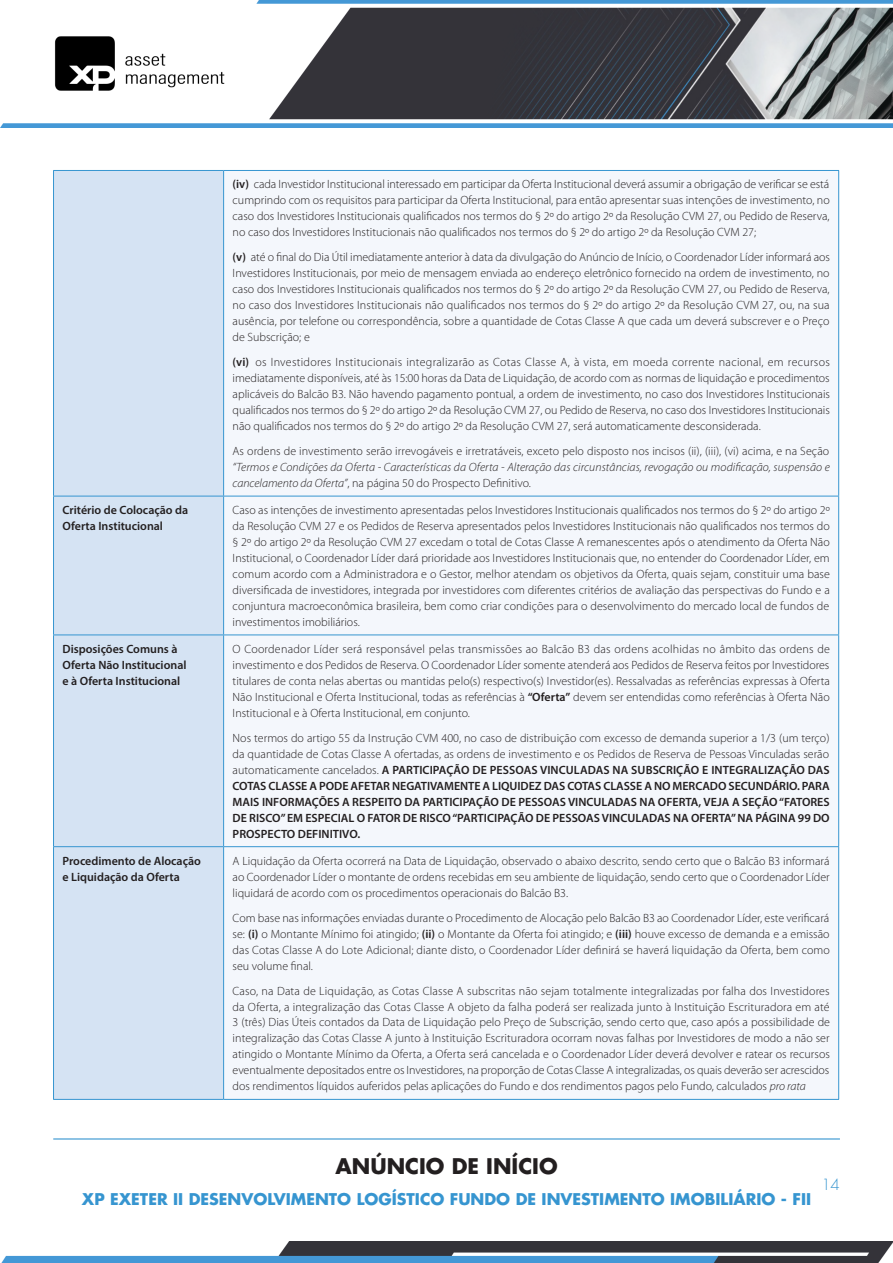
<style>
.page{position:relative;width:893px;height:1263px;background:#fff}
.page>*{position:absolute;margin:0;border:0;box-sizing:border-box;transform-origin:0 0}
.t1{font:700 21px "Futura LT";color:#231f20}
.t2{font:700 15.75px "Futura LT";color:#3695d0}
.t3{font:300 15px "Futura LT";color:#3695d0}
.t4{font:300 12px/16px "Myriad Pro";color:#231f20;text-align:justify}
.t5{font:600 12px/15.9px "Myriad Pro";color:#231f20}
.s1{font-weight:600}
.s2{font-style:italic}
.s3{font-weight:300}
</style>
<div class="page">
<img style="left:1px;top:1242px;width:892px;height:21px">
<img style="left:0;top:0;width:893px;height:127px">
<hr style="left:53px;top:1138px;width:787px;height:1px;background:#3695d0">
<div style="left:54px;top:171px;width:169px;height:928px;background:#d5e3f3"></div>
<div style="left:224px;top:171px;width:614px;height:928px;background:#f4f7fc"></div>
<hr style="left:53px;top:170px;width:171px;height:1px;background:#3695d0">
<hr style="left:53px;top:171px;width:1px;height:325px;background:#3695d0">
<hr style="left:224px;top:170px;width:615px;height:1px;background:#3695d0">
<hr style="left:223px;top:171px;width:1px;height:325px;background:#3695d0">
<hr style="left:838px;top:171px;width:1px;height:325px;background:#3695d0">
<hr style="left:53px;top:496px;width:171px;height:1px;background:#3695d0">
<hr style="left:53px;top:496px;width:1px;height:138px;background:#3695d0">
<hr style="left:224px;top:496px;width:615px;height:1px;background:#3695d0">
<hr style="left:223px;top:496px;width:1px;height:138px;background:#3695d0">
<hr style="left:838px;top:496px;width:1px;height:138px;background:#3695d0">
<hr style="left:53px;top:634px;width:171px;height:1px;background:#3695d0">
<hr style="left:53px;top:635px;width:1px;height:211px;background:#3695d0">
<hr style="left:224px;top:634px;width:615px;height:1px;background:#3695d0">
<hr style="left:223px;top:635px;width:1px;height:211px;background:#3695d0">
<hr style="left:838px;top:635px;width:1px;height:211px;background:#3695d0">
<hr style="left:53px;top:846px;width:171px;height:1px;background:#3695d0">
<hr style="left:53px;top:847px;width:1px;height:252px;background:#3695d0">
<hr style="left:224px;top:846px;width:615px;height:1px;background:#3695d0">
<hr style="left:223px;top:847px;width:1px;height:252px;background:#3695d0">
<hr style="left:838px;top:847px;width:1px;height:252px;background:#3695d0">
<hr style="left:53px;top:1099px;width:171px;height:1px;background:#3695d0">
<hr style="left:224px;top:1099px;width:615px;height:1px;background:#3695d0">
<p class="t4" style="left:233px;top:177px;width:599px"><span class="s1">(iv)</span> cada Investidor Institucional interessado em participar da Oferta Institucional deverá assumir a obrigação de verificar se está cumprindo com os requisitos para participar da Oferta Institucional, para então apresentar suas intenções de investimento, no caso dos Investidores Institucionais qualificados nos termos do § 2º do artigo 2º da Resolução CVM 27, ou Pedido de Reserva, no caso dos Investidores Institucionais não qualificados nos termos do § 2º do artigo 2º da Resolução CVM 27;</p>
<p class="t4" style="left:233px;top:250px;width:599px"><span class="s1">(v)</span> até o final do Dia Útil imediatamente anterior à data da divulgação do Anúncio de Início, o Coordenador Líder informará aos Investidores Institucionais, por meio de mensagem enviada ao endereço eletrônico fornecido na ordem de investimento, no caso dos Investidores Institucionais qualificados nos termos do § 2º do artigo 2º da Resolução CVM 27, ou Pedido de Reserva, no caso dos Investidores Institucionais não qualificados nos termos do § 2º do artigo 2º da Resolução CVM 27, ou, na sua ausência, por telefone ou correspondência, sobre a quantidade de Cotas Classe A que cada um deverá subscrever e o Preço de Subscrição; e</p>
<p class="t4" style="left:233px;top:354px;width:599px"><span class="s1">(vi)</span> os Investidores Institucionais integralizarão as Cotas Classe A, à vista, em moeda corrente nacional, em recursos imediatamente disponíveis, até às 15:00 horas da Data de Liquidação, de acordo com as normas de liquidação e procedimentos aplicáveis do Balcão B3. Não havendo pagamento pontual, a ordem de investimento, no caso dos Investidores Institucionais qualificados nos termos do § 2º do artigo 2º da Resolução CVM 27, ou Pedido de Reserva, no caso dos Investidores Institucionais não qualificados nos termos do § 2º do artigo 2º da Resolução CVM 27, será automaticamente desconsiderada.</p>
<p class="t4" style="left:233px;top:443px;width:599px">As ordens de investimento serão irrevogáveis e irretratáveis, exceto pelo disposto nos incisos (ii), (iii), (vi) acima, e na Seção <span class="s2">“Termos e Condições da Oferta - Características da Oferta - Alteração das circunstâncias, revogação ou modificação, suspensão e cancelamento da Oferta”</span>, na página 50 do Prospecto Definitivo.</p>
<p class="t5" style="left:63px;top:502px;width:127px">Critério de Colocação da<br>Oferta Institucional</p>
<p class="t4" style="left:233px;top:502px;width:599px">Caso as intenções de investimento apresentadas pelos Investidores Institucionais qualificados nos termos do § 2º do artigo 2º da Resolução CVM 27 e os Pedidos de Reserva apresentados pelos Investidores Institucionais não qualificados nos termos do § 2º do artigo 2º da Resolução CVM 27 excedam o total de Cotas Classe A remanescentes após o atendimento da Oferta Não Institucional, o Coordenador Líder dará prioridade aos Investidores Institucionais que, no entender do Coordenador Líder, em comum acordo com a Administradora e o Gestor, melhor atendam os objetivos da Oferta, quais sejam, constituir uma base diversificada de investidores, integrada por investidores com diferentes critérios de avaliação das perspectivas do Fundo e a conjuntura macroeconômica brasileira, bem como criar condições para o desenvolvimento do mercado local de fundos de investimentos imobiliários.</p>
<p class="t5" style="left:63px;top:641px;width:125px">Disposições Comuns à<br>Oferta Não Institucional e à Oferta Institucional</p>
<p class="t4" style="left:233px;top:641px;width:599px">O Coordenador Líder será responsável pelas transmissões ao Balcão B3 das ordens acolhidas no âmbito das ordens de investimento e dos Pedidos de Reserva. O Coordenador Líder somente atenderá aos Pedidos de Reserva feitos por Investidores titulares de conta nelas abertas ou mantidas pelo(s) respectivo(s) Investidor(es). Ressalvadas as referências expressas à Oferta Não Institucional e Oferta Institucional, todas as referências à <span class="s1">“Oferta”</span> devem ser entendidas como referências à Oferta Não Institucional e à Oferta Institucional, em conjunto.</p>
<p class="t5" style="left:233px;top:729px;width:599px;text-align:justify"><span class="s3">Nos termos do artigo 55 da Instrução CVM 400, no caso de distribuição com excesso de demanda superior a 1/3 (um terço) da quantidade de Cotas Classe A ofertadas, as ordens de investimento e os Pedidos de Reserva de Pessoas Vinculadas serão automaticamente cancelados.</span> A PARTICIPAÇÃO DE PESSOAS VINCULADAS NA SUBSCRIÇÃO E INTEGRALIZAÇÃO DAS COTAS CLASSE A PODE AFETAR NEGATIVAMENTE A LIQUIDEZ DAS COTAS CLASSE A NO MERCADO SECUNDÁRIO. PARA MAIS INFORMAÇÕES A RESPEITO DA PARTICIPAÇÃO DE PESSOAS VINCULADAS NA OFERTA, VEJA A SEÇÃO “FATORES DE RISCO” EM ESPECIAL O FATOR DE RISCO “PARTICIPAÇÃO DE PESSOAS VINCULADAS NA OFERTA” NA PÁGINA 99 DO PROSPECTO DEFINITIVO.</p>
<p class="t5" style="left:63px;top:852px;width:140px">Procedimento de Alocação e Liquidação da Oferta</p>
<p class="t4" style="left:233px;top:853px;width:599px">A Liquidação da Oferta ocorrerá na Data de Liquidação, observado o abaixo descrito, sendo certo que o Balcão B3 informará ao Coordenador Líder o montante de ordens recebidas em seu ambiente de liquidação, sendo certo que o Coordenador Líder liquidará de acordo com os procedimentos operacionais do Balcão B3.</p>
<p class="t4" style="left:233px;top:910px;width:599px">Com base nas informações enviadas durante o Procedimento de Alocação pelo Balcão B3 ao Coordenador Líder, este verificará se: <span class="s1">(i)</span> o Montante Mínimo foi atingido; <span class="s1">(ii)</span> o Montante da Oferta foi atingido; e <span class="s1">(iii)</span> houve excesso de demanda e a emissão das Cotas Classe A do Lote Adicional; diante disto, o Coordenador Líder definirá se haverá liquidação da Oferta, bem como seu volume final.</p>
<p class="t4" style="left:233px;top:983px;width:599px">Caso, na Data de Liquidação, as Cotas Classe A subscritas não sejam totalmente integralizadas por falha dos Investidores da Oferta, a integralização das Cotas Classe A objeto da falha poderá ser realizada junto à Instituição Escrituradora em até 3 (três) Dias Úteis contados da Data de Liquidação pelo Preço de Subscrição, sendo certo que, caso após a possibilidade de integralização das Cotas Classe A junto à Instituição Escrituradora ocorram novas falhas por Investidores de modo a não ser atingido o Montante Mínimo da Oferta, a Oferta será cancelada e o Coordenador Líder deverá devolver e ratear os recursos eventualmente depositados entre os Investidores, na proporção de Cotas Classe A integralizadas, os quais deverão ser acrescidos dos rendimentos líquidos auferidos pelas aplicações do Fundo e dos rendimentos pagos pelo Fundo, calculados <span class="s2">pro rata</span></p>
<h1 class="t1" style="left:335px;top:1152px;width:224px">ANÚNCIO DE INÍCIO</h1>
<h2 class="t2" style="left:82px;top:1189px;width:731px">XP EXETER II DESENVOLVIMENTO LOGÍSTICO FUNDO DE INVESTIMENTO IMOBILIÁRIO - FII</h2>
<p class="t3" style="left:821px;top:1175px;width:20px">14</p>
</div>
